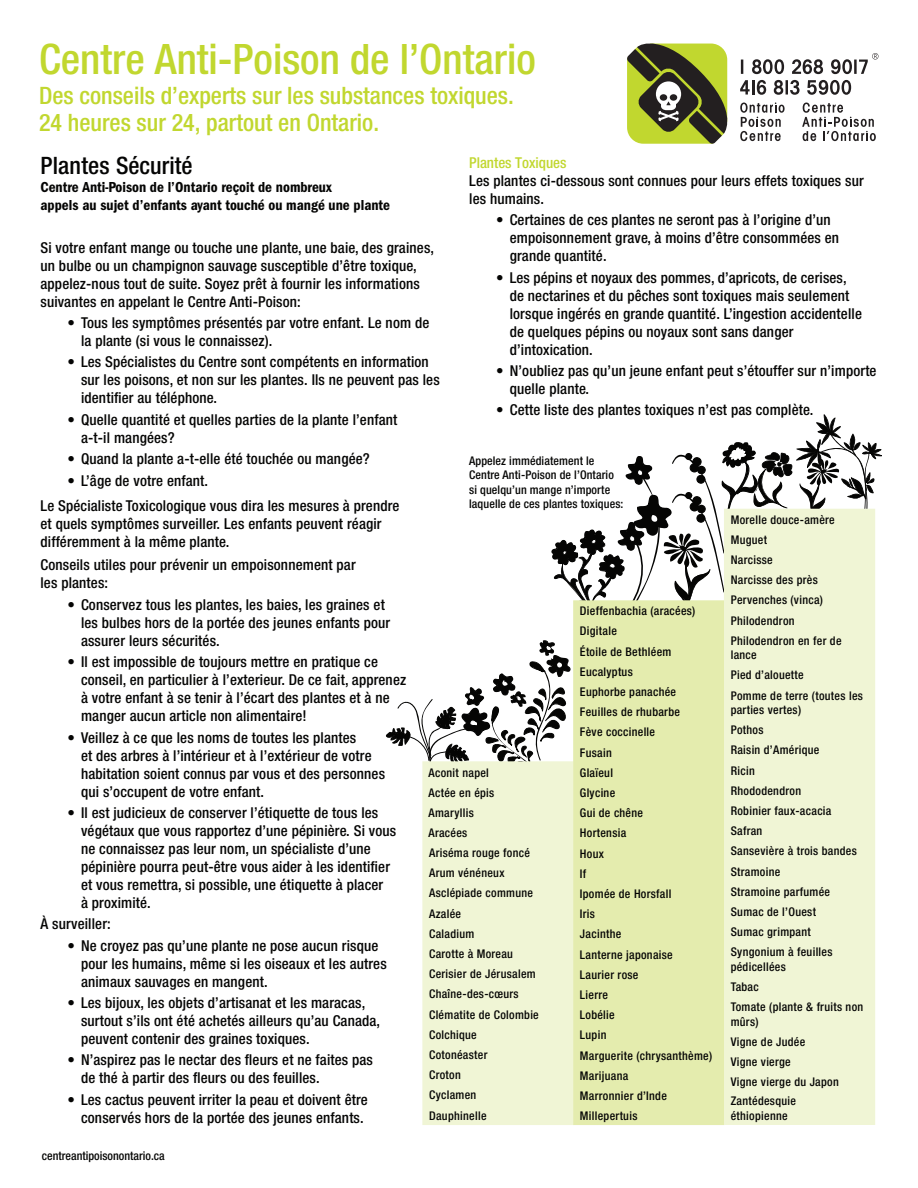
<style>
.page{position:relative;width:918px;height:1188px;background:#fff}
.page>*{position:absolute;margin:0;border:0;box-sizing:border-box;transform-origin:0 0}
.t1{font:500 condensed 42px "Helvetica Neue";color:#c1d72f}
.t2{font:500 condensed 24px/27px "Helvetica Neue";color:#c1d72f}
.t3{font:500 condensed 24px "Helvetica Neue";color:#050504}
.t4{font:500 condensed 15px/18px "Helvetica Neue";letter-spacing:.01em;color:#050504}
.t5{font:600 condensed 15px/18px "Franklin Gothic";color:#050504}
.t6{font:500 condensed 15px "Helvetica Neue";color:#c1d72f}
.t7{font:500 condensed 12px/20.2px "Helvetica Neue";letter-spacing:.025em;color:#050504}
.t8{font:500 condensed 12px "Helvetica Neue";color:#050504}
</style>
<div class="page">
<svg style="left:551px;top:414px;width:331px;height:186px"></svg>
<svg style="left:386px;top:640px;width:185px;height:121px"></svg>
<div style="left:422px;top:761px;width:151px;height:364px;background:#f0f5d5"></div>
<div style="left:573px;top:600px;width:151px;height:525px;background:#e4ecae"></div>
<div style="left:724px;top:509px;width:151px;height:616px;background:#f0f5d5"></div>
<svg style="left:627px;top:43px;width:251px;height:101px"></svg>
<h1 class="t1" style="left:39px;top:34px;width:498px">Centre Anti-Poison de l’Ontario</h1>
<h2 class="t2" style="left:39px;top:82px;width:476px">Des conseils d’experts sur les substances toxiques.<br>24 heures sur 24, partout en Ontario.</h2>
<h2 class="t3" style="left:40px;top:151px;width:153px">Plantes Sécurité</h2>
<p class="t5" style="left:40px;top:178px;width:351px">Centre Anti-Poison de l’Ontario reçoit de nombreux<br>appels au sujet d’enfants ayant touché ou mangé une plante</p>
<p class="t6" style="left:469px;top:154px;width:99px">Plantes Toxiques</p>
<p class="t4" style="left:469px;top:171px;width:396px">Les plantes ci-dessous sont connues pour leurs effets toxiques sur les humains.</p>
<p class="t4" style="left:510px;top:211px;width:331px;text-indent:-13px">• Certaines de ces plantes ne seront pas à l’origine d’un empoisonnement grave, à moins d’être consommées en grande quantité.</p>
<p class="t4" style="left:510px;top:268px;width:354px;text-indent:-13px">• Les pépins et noyaux des pommes, d’apricots, de cerises, de nectarines et du pêches sont toxiques mais seulement lorsque ingérés en grande quantité. L’ingestion accidentelle de quelques pépins ou noyaux sont sans danger d’intoxication.</p>
<p class="t4" style="left:510px;top:362px;width:368px;text-indent:-13px">• N’oubliez pas qu’un jeune enfant peut s’étouffer sur n’importe quelle plante.</p>
<p class="t4" style="left:496px;top:401px;width:319px">• Cette liste des plantes toxiques n’est pas complète.</p>
<p class="t4" style="left:40px;top:239px;width:395px">Si votre enfant mange ou touche une plante, une baie, des graines, un bulbe ou un champignon sauvage susceptible d’être toxique, appelez-nous tout de suite. Soyez prêt à fournir les informations suivantes en appelant le Centre Anti-Poison:</p>
<p class="t4" style="left:81px;top:314px;width:350px;text-indent:-14px">• Tous les symptômes présentés par votre enfant. Le nom de la plante (si vous le connaissez).</p>
<p class="t4" style="left:81px;top:353px;width:360px;text-indent:-14px">• Les Spécialistes du Centre sont compétents en information sur les poisons, et non sur les plantes. Ils ne peuvent pas les identifier au téléphone.</p>
<p class="t4" style="left:81px;top:410px;width:318px;text-indent:-14px">• Quelle quantité et quelles parties de la plante l’enfant a-t-il mangées?</p>
<p class="t4" style="left:68px;top:450px;width:304px">• Quand la plante a-t-elle été touchée ou mangée?</p>
<p class="t4" style="left:41px;top:467px;width:360px;line-height:25.5px;text-indent:27px">• L’âge de votre enfant.<br>Le Spécialiste Toxicologique vous dira les mesures à prendre</p>
<p class="t4" style="left:41px;top:515px;width:343px">et quels symptômes surveiller. Les enfants peuvent réagir différemment à la même plante.</p>
<p class="t7" style="left:469px;top:453px;width:156px;line-height:14.4px">Appelez immédiatement le<br>Centre Anti-Poison de l’Ontario si quelqu’un mange n’importe laquelle de ces plantes toxiques:</p>
<p class="t7" style="left:731px;top:509px;width:112px">Morelle douce-amère<br>Muguet<br>Narcisse<br>Narcisse des près<br>Pervenches (vinca)<br>Philodendron<br>Philodendron en fer de</p>
<p class="t7" style="left:731px;top:645px;width:134px">lance<br>Pied d’alouette<br>Pomme de terre (toutes les</p>
<p class="t7" style="left:731px;top:699px;width:128px">parties vertes)<br>Pothos<br>Raisin d’Amérique<br>Ricin<br>Rhododendron<br>Robinier faux-acacia<br>Safran<br>Sansevière à trois bandes<br>Stramoine<br>Stramoine parfumée<br>Sumac de l’Ouest<br>Sumac grimpant<br>Syngonium à feuilles</p>
<p class="t7" style="left:731px;top:956px;width:134px">pédicellées<br>Tabac<br>Tomate (plante &amp; fruits non</p>
<p class="t7" style="left:731px;top:1011px;width:110px;line-height:19.8px">mûrs)<br>Vigne de Judée<br>Vigne vierge<br>Vigne vierge du Japon<br>Zantédesquie</p>
<p class="t7" style="left:731px;top:1105px;width:58px">éthiopienne</p>
<p class="t4" style="left:40px;top:556px;width:317px">Conseils utiles pour prévenir un empoisonnement par les plantes:</p>
<p class="t4" style="left:81px;top:595px;width:311px;text-indent:-13px">• Conservez tous les plantes, les baies, les graines et les bulbes hors de la portée des jeunes enfants pour assurer leurs sécurités.</p>
<p class="t4" style="left:81px;top:653px;width:327px;text-indent:-13px">• Il est impossible de toujours mettre en pratique ce conseil, en particulier à l’exterieur. De ce fait, apprenez à votre enfant à se tenir à l’écart des plantes et à ne manger aucun article non alimentaire!</p>
<p class="t4" style="left:81px;top:728px;width:306px;text-indent:-13px">• Veillez à ce que les noms de toutes les plantes<br>et des arbres à l’intérieur et à l’extérieur de votre habitation soient connus par vous et des personnes qui s’occupent de votre enfant.</p>
<p class="t4" style="left:81px;top:803px;width:317px;text-indent:-13px">• Il est judicieux de conserver l’étiquette de tous les végétaux que vous rapportez d’une pépinière. Si vous ne connaissez pas leur nom, un spécialiste d’une pépinière pourra peut-être vous aider à les identifier et vous remettra, si possible, une étiquette à placer<br>à proximité.</p>
<p class="t4" style="left:41px;top:915px;width:72px">À surveiller:</p>
<p class="t4" style="left:81px;top:936px;width:307px;text-indent:-13px">• Ne croyez pas qu’une plante ne pose aucun risque pour les humains, même si les oiseaux et les autres animaux sauvages en mangent.</p>
<p class="t4" style="left:81px;top:994px;width:301px;text-indent:-13px">• Les bijoux, les objets d’artisanat et les maracas, surtout s’ils ont été achetés ailleurs qu’au Canada, peuvent contenir des graines toxiques.</p>
<p class="t4" style="left:81px;top:1051px;width:293px;text-indent:-13px">• N’aspirez pas le nectar des fleurs et ne faites pas de thé à partir des fleurs ou des feuilles.</p>
<p class="t4" style="left:68px;top:1090px;width:302px;text-align:right">• Les cactus peuvent irriter la peau et doivent être conservés hors de la portée des jeunes enfants.</p>
<p class="t7" style="left:580px;top:601px;width:134px">Dieffenbachia (aracées)<br>Digitale<br>Étoile de Bethléem<br>Eucalyptus<br>Euphorbe panachée<br>Feuilles de rhubarbe<br>Fève coccinelle<br>Fusain<br>Glaïeul<br>Glycine<br>Gui de chêne<br>Hortensia<br>Houx<br>If<br>Ipomée de Horsfall<br>Iris<br>Jacinthe<br>Lanterne japonaise<br>Laurier rose<br>Lierre<br>Lobélie<br>Lupin<br>Marguerite (chrysanthème)<br>Marijuana<br>Marronnier d’Inde<br>Millepertuis</p>
<p class="t7" style="left:429px;top:762px;width:112px">Aconit napel<br>Actée en épis<br>Amaryllis<br>Aracées<br>Ariséma rouge foncé<br>Arum vénéneux<br>Asclépiade commune<br>Azalée<br>Caladium<br>Carotte à Moreau<br>Cerisier de Jérusalem<br>Chaîne-des-cœurs<br>Clématite de Colombie<br>Colchique<br>Cotonéaster<br>Croton<br>Cyclamen<br>Dauphinelle</p>
<p class="t8" style="left:42px;top:1149px;width:125px">centreantipoisonontario.ca</p>
</div>
